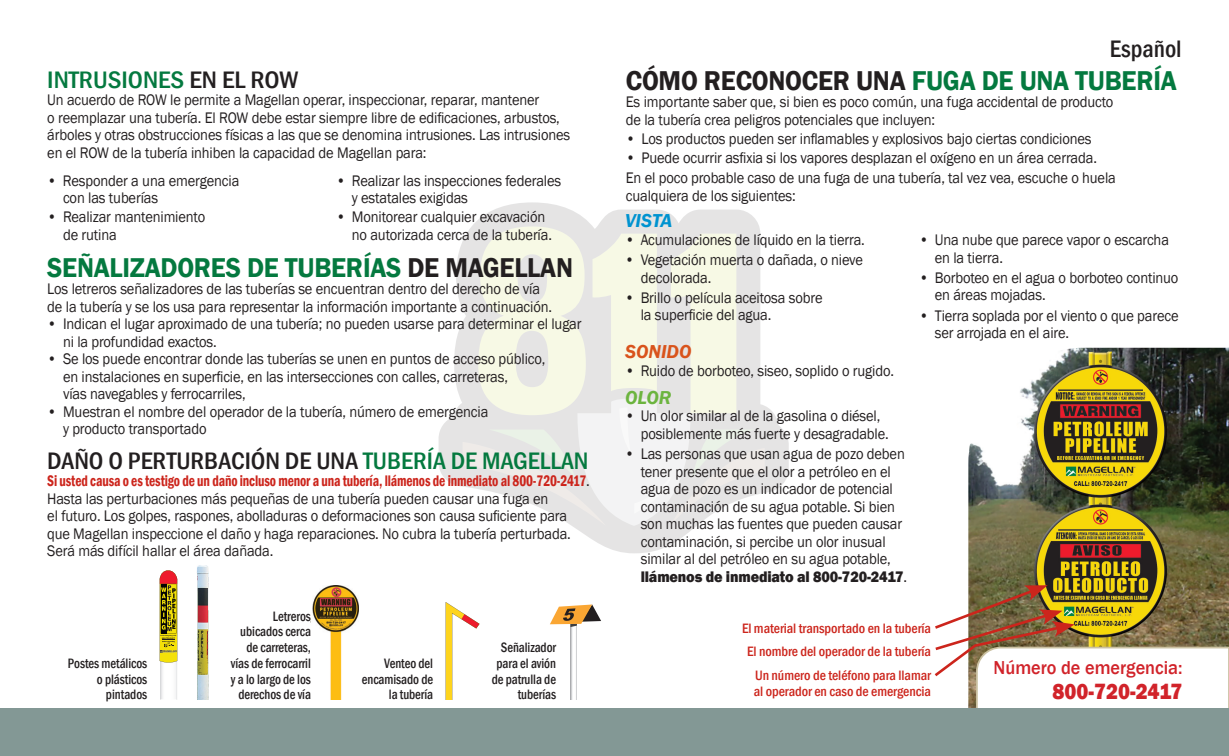
<style>
.page{position:relative;width:1229px;height:756px;background:#fff}
.page>*{position:absolute;margin:0;border:0;box-sizing:border-box;transform-origin:0 0}
.t1{font:600 28px "Franklin Gothic";letter-spacing:-.01em;color:#04793f;scale:.94 1}
.t2{font:600 28px "Franklin Gothic";letter-spacing:-.01em;color:#231f20;scale:.94 1}
.t3{font:500 condensed 24.5px "Franklin Gothic";color:#231f20;scale:1.06 1}
.t4{font:500 condensed 24.5px "Franklin Gothic";color:#04793f;scale:1.1 1}
.t5{font:500 condensed 24.5px "Franklin Gothic";color:#231f20}
.t6{font:800 22.75px "Franklin Gothic";color:#d1232a;scale:.9 1}
.t7{font:500 19.25px "Franklin Gothic";color:#d1232a;scale:.95 1}
.t8{font:italic 600 19.25px "Franklin Gothic";color:#d9531c}
.t9{font:italic 600 19.25px "Franklin Gothic";letter-spacing:-.005em;color:#0093d0}
.t10{font:italic 600 19.25px "Franklin Gothic";color:#6cb43f}
.t11{font:15.75px/17.5px "Franklin Gothic";letter-spacing:-.01em;color:#231f20;scale:.92 1}
.t12{font:500 condensed 14px/15.8px "Franklin Gothic";letter-spacing:-.005em;color:#231f20;text-align:right;scale:.92 1}
.t13{font:500 condensed 14px/23.6px "Franklin Gothic";letter-spacing:-.005em;color:#cc251c;text-align:right}
.t14{font:900 1.93px "Arial";letter-spacing:-.01em;color:#231f20;scale:.9 1}
.s1{color:#231f20}
.s2{color:#04793f}
.s3{font-weight:600;font-stretch:condensed;color:#cc251c}
.s4{font-weight:800}
</style>
<div class="page">
<svg style="left:438px;top:202px;width:351px;height:351px"></svg>
<svg style="left:462px;top:226px;width:325px;height:300px"></svg>
<img style="left:968px;top:348px;width:260px;height:237px">
<div style="left:0;top:709px;width:1228px;height:47px;background:#839895"></div>
<svg style="left:931px;top:585px;width:297px;height:124px"></svg>
<img style="left:312px;top:585px;width:47px;height:114px">
<svg style="left:445px;top:602px;width:34px;height:97px"></svg>
<svg style="left:550px;top:605px;width:51px;height:94px"></svg>
<svg style="left:160px;top:570px;width:17px;height:129px"></svg>
<img style="left:197px;top:565px;width:12px;height:134px">
<h2 class="t4" style="left:47px;top:63px;width:230px">INTRUSIONES <span class="s1">EN EL ROW</span></h2>
<p class="t11" style="left:47px;top:91px;width:570px">Un acuerdo de ROW le permite a Magellan operar, inspeccionar, reparar, mantener<br>o reemplazar una tubería. El ROW debe estar siempre libre de edificaciones, arbustos, árboles y otras obstrucciones físicas a las que se denomina intrusiones. Las intrusiones en el ROW de la tubería inhiben la capacidad de Magellan para:</p>
<p class="t11" style="left:63px;top:172px;width:193px;text-indent:-16px">• Responder a una emergencia con las tuberías</p>
<p class="t11" style="left:63px;top:209px;width:156px;text-indent:-16px">• Realizar mantenimiento de rutina</p>
<p class="t11" style="left:352px;top:172px;width:229px;text-indent:-16px">• Realizar las inspecciones federales y estatales exigidas</p>
<p class="t11" style="left:352px;top:209px;width:219px;text-indent:-16px">• Monitorear cualquier excavación no autorizada cerca de la tubería.</p>
<h1 class="t1" style="left:47px;top:250px;width:561px">SEÑALIZADORES DE TUBERÍAS <span class="s1">DE MAGELLAN</span></h1>
<p class="t11" style="left:47px;top:281px;width:550px">Los letreros señalizadores de las tuberías se encuentran dentro del derecho de vía de la tubería y se los usa para representar la información importante a continuación.</p>
<p class="t11" style="left:63px;top:316px;width:565px;text-indent:-16px">• Indican el lugar aproximado de una tubería; no pueden usarse para determinar el lugar ni la profundidad exactos.</p>
<p class="t11" style="left:63px;top:351px;width:526px;text-indent:-16px">• Se los puede encontrar donde las tuberías se unen en puntos de acceso público, en instalaciones en superficie, en las intersecciones con calles, carreteras,<br>vías navegables y ferrocarriles,</p>
<p class="t11" style="left:63px;top:403px;width:464px;text-indent:-16px">• Muestran el nombre del operador de la tubería, número de emergencia y producto transportado</p>
<h2 class="t3" style="left:47px;top:444px;width:512px">DAÑO O PERTURBACIÓN DE UNA <span class="s2">TUBERÍA DE MAGELLAN</span></h2>
<p class="t11" style="left:47px;top:472px;width:591px"><span class="s3">Si usted causa o es testigo de un daño incluso menor a una tubería, llámenos de inmediato al 800-720-2417</span>.<br>Hasta las perturbaciones más pequeñas de una tubería pueden causar una fuga en<br>el futuro. Los golpes, raspones, abolladuras o deformaciones son causa suficiente para que Magellan inspeccione el daño y haga reparaciones. No cubra la tubería perturbada.<br>Será más difícil hallar el área dañada.</p>
<p class="t12" style="left:68px;top:655px;width:88px">Postes metálicos o plásticos pintados</p>
<p class="t14" style="left:162px;top:636px;width:16px">800-720-2417</p>
<p class="t12" style="left:231px;top:608px;width:89px">Letreros ubicados cerca de carreteras, vías de ferrocarril y a lo largo de los derechos de vía</p>
<p class="t12" style="left:362px;top:655px;width:79px">Venteo del encamisado de la tubería</p>
<p class="t12" style="left:492px;top:639px;width:71px">Señalizador para el avión de patrulla de tuberías</p>
<h2 class="t5" style="left:1109px;top:32px;width:73px">Español</h2>
<h1 class="t2" style="left:626px;top:63px;width:587px">CÓMO RECONOCER UNA <span class="s2">FUGA DE UNA TUBERÍA</span></h1>
<p class="t11" style="left:626px;top:94px;width:531px">Es importante saber que, si bien es poco común, una fuga accidental de producto de la tubería crea peligros potenciales que incluyen:</p>
<p class="t11" style="left:626px;top:130px;width:508px">• Los productos pueden ser inflamables y explosivos bajo ciertas condiciones</p>
<p class="t11" style="left:626px;top:148px;width:534px;line-height:20.3px">• Puede ocurrir asfixia si los vapores desplazan el oxígeno en un área cerrada.<br>En el poco probable caso de una fuga de una tubería, tal vez vea, escuche o huela</p>
<p class="t11" style="left:626px;top:187px;width:186px">cualquiera de los siguientes:</p>
<p class="t9" style="left:625px;top:208px;width:49px">VISTA</p>
<p class="t11" style="left:625px;top:231px;width:262px">• Acumulaciones de líquido en la tierra.</p>
<p class="t11" style="left:640px;top:251px;width:243px;text-indent:-16px">• Vegetación muerta o dañada, o nieve decolorada.</p>
<p class="t11" style="left:640px;top:289px;width:199px;text-indent:-16px">• Brillo o película aceitosa sobre la superficie del agua.</p>
<p class="t8" style="left:625px;top:339px;width:68px">SONIDO</p>
<p class="t11" style="left:625px;top:362px;width:294px">• Ruido de borboteo, siseo, soplido o rugido.</p>
<p class="t10" style="left:625px;top:385px;width:48px">OLOR</p>
<p class="t11" style="left:640px;top:408px;width:271px;text-indent:-16px">• Un olor similar al de la gasolina o diésel, posiblemente más fuerte y desagradable.</p>
<p class="t11" style="left:640px;top:446px;width:291px;text-indent:-16px">• Las personas que usan agua de pozo deben tener presente que el olor a petróleo en el agua de pozo es un indicador de potencial contaminación de su agua potable. Si bien son muchas las fuentes que pueden causar contaminación, si percibe un olor inusual similar al del petróleo en su agua potable, <span class="s4">llámenos de inmediato al 800-720-2417</span>.</p>
<p class="t11" style="left:934px;top:231px;width:256px;text-indent:-16px">• Una nube que parece vapor o escarcha en la tierra.</p>
<p class="t11" style="left:934px;top:269px;width:266px;text-indent:-16px">• Borboteo en el agua o borboteo continuo en áreas mojadas.</p>
<p class="t11" style="left:934px;top:307px;width:266px;text-indent:-16px">• Tierra soplada por el viento o que parece ser arrojada en el aire.</p>
<p class="t13" style="left:742px;top:616px;width:190px">El material transportado en la tubería<br>El nombre del operador de la tubería<br>Un número de teléfono para llamar</p>
<p class="t13" style="left:754px;top:679px;width:179px">al operador en caso de emergencia</p>
<p class="t7" style="left:993px;top:656px;width:200px">Número de emergencia:</p>
<h3 class="t6" style="left:1052px;top:676px;width:146px">800-720-2417</h3>
</div>
